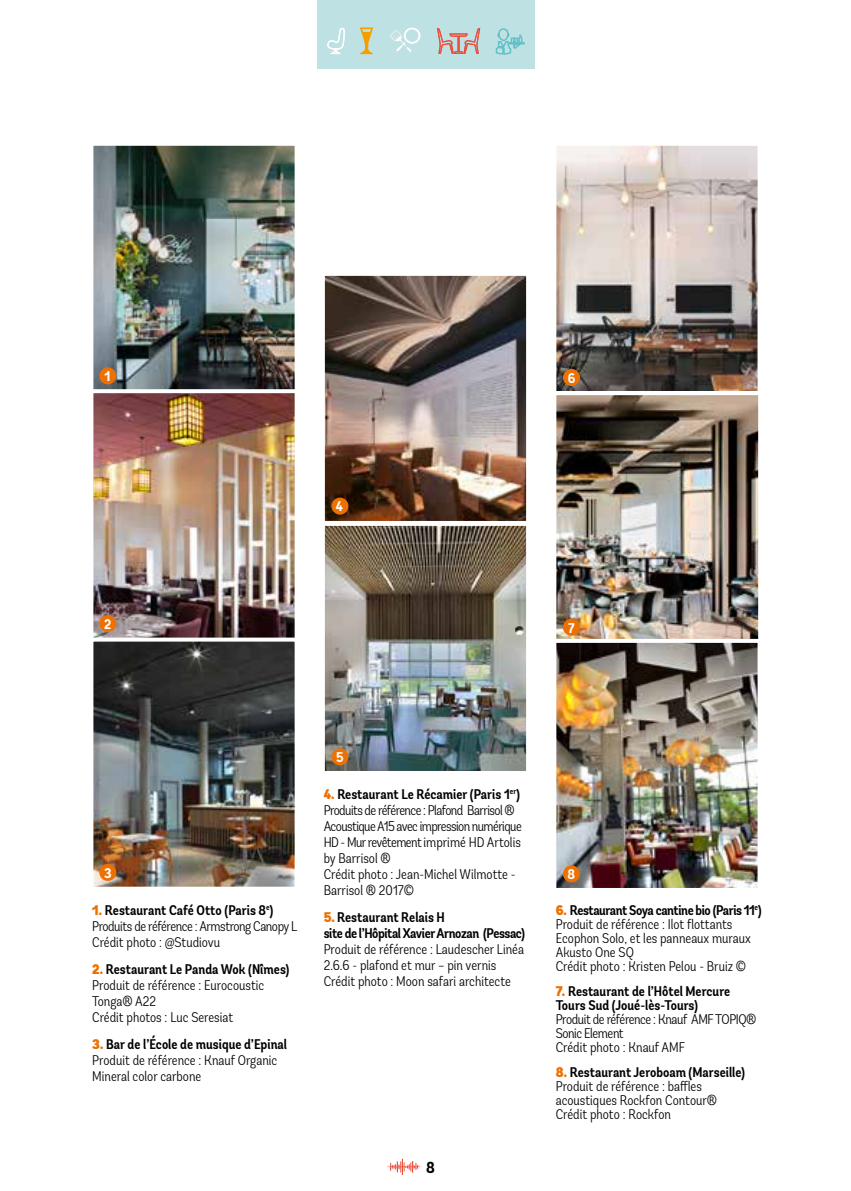
<style>
.page{position:relative;width:851px;height:1191px;background:#fff}
.page>*{position:absolute;margin:0;border:0;box-sizing:border-box;transform-origin:0 0}
.t1{font:700 condensed 16px "Andes";color:#000}
.t2{font:300 condensed 14px/16px "Andes";color:#000}
.t3{font:300 condensed 14px/16px "Andes";letter-spacing:-.04em;color:#000}
.t4{font:300 condensed 14px/16px "Andes";letter-spacing:-.03em;color:#000}
.t5{font:600 condensed 14px/16px "Andes";letter-spacing:-.03em;color:#000}
.t6{font:600 condensed 14px/14px "Andes";letter-spacing:-.005em;color:#000}
.t7{font:700 condensed 14px "Andes";color:#fff}
.s1{font-weight:900;color:#ed7102}
.s2{font-weight:600}
</style>
<div class="page">
<svg style="left:387px;top:1158px;width:33px;height:17px"></svg>
<div style="left:316px;top:0;width:218px;height:69px;background:#bee1e4"></div>
<svg style="left:495px;top:28px;width:30px;height:27px"></svg>
<svg style="left:437px;top:27px;width:44px;height:27px"></svg>
<svg style="left:327px;top:27px;width:18px;height:27px"></svg>
<svg style="left:390px;top:27px;width:31px;height:25px"></svg>
<svg style="left:360px;top:27px;width:13px;height:28px"></svg>
<img style="left:94px;top:147px;width:199px;height:242px">
<div style="left:89px;top:142px;width:209px;height:253px;border:4px solid #fff"></div>
<div style="left:99px;top:367px;width:17px;height:17px;background:#ed7102;border-radius:50%"></div>
<img style="left:326px;top:277px;width:199px;height:493px">
<div style="left:321px;top:272px;width:209px;height:253px;border:4px solid #fff"></div>
<div style="left:331px;top:497px;width:17px;height:17px;background:#ed7102;border-radius:50%"></div>
<img style="left:557px;top:147px;width:199px;height:244px">
<div style="left:552px;top:142px;width:209px;height:254px;border:4px solid #fff"></div>
<div style="left:563px;top:369px;width:17px;height:17px;background:#ed7102;border-radius:50%"></div>
<img style="left:94px;top:394px;width:199px;height:491px">
<div style="left:89px;top:389px;width:209px;height:253px;border:4px solid #fff"></div>
<div style="left:99px;top:615px;width:17px;height:17px;background:#ed7102;border-radius:50%"></div>
<img style="left:557px;top:396px;width:200px;height:491px">
<div style="left:552px;top:391px;width:210px;height:253px;border:4px solid #fff"></div>
<div style="left:563px;top:619px;width:17px;height:17px;background:#ed7102;border-radius:50%"></div>
<div style="left:89px;top:637px;width:209px;height:253px;border:4px solid #fff"></div>
<div style="left:99px;top:864px;width:17px;height:17px;background:#ed7102;border-radius:50%"></div>
<div style="left:321px;top:522px;width:209px;height:253px;border:4px solid #fff"></div>
<div style="left:331px;top:748px;width:17px;height:17px;background:#ed7102;border-radius:50%"></div>
<div style="left:552px;top:639px;width:209px;height:253px;border:4px solid #fff"></div>
<div style="left:563px;top:865px;width:17px;height:17px;background:#ed7102;border-radius:50%"></div>
<p class="t7" style="left:104px;top:367px;width:7px">1</p>
<p class="t7" style="left:336px;top:498px;width:9px">4</p>
<p class="t7" style="left:567px;top:369px;width:9px">6</p>
<p class="t7" style="left:104px;top:615px;width:9px">2</p>
<p class="t7" style="left:568px;top:619px;width:8px">7</p>
<p class="t7" style="left:104px;top:864px;width:9px">3</p>
<p class="t4" style="left:92px;top:901px;width:207px"><span class="s1">1.</span> <span class="s2">Restaurant Café Otto (Paris 8</span><sup>e</sup><span class="s2">)<br></span>Produits de référence : Armstrong Canopy L<br>Crédit photo : @Studiovu</p>
<p class="t2" style="left:92px;top:961px;width:199px"><span class="s1">2.</span> <span class="s2">Restaurant Le Panda Wok (Nîmes)<br></span>Produit de référence : Eurocoustic<br>Tonga® A22<br>Crédit photos : Luc Seresiat</p>
<p class="t2" style="left:92px;top:1036px;width:196px"><span class="s1">3.</span> <span class="s2">Bar de l’École de musique d’Epinal<br></span>Produit de référence : Knauf Organic<br>Mineral color carbone</p>
<p class="t7" style="left:336px;top:748px;width:9px">5</p>
<p class="t3" style="left:323px;top:786px;width:199px"><span class="s1">4.</span> <span class="s2">Restaurant Le Récamier (Paris 1</span><sup>er</sup><span class="s2">)<br></span>Produits de référence : Plafond Barrisol ®<br>Acoustique A15 avec impression numérique<br>HD - Mur revêtement imprimé HD Artolis by Barrisol ®<br>Crédit photo : Jean-Michel Wilmotte -<br>Barrisol ® 2017©</p>
<p class="t5" style="left:323px;top:909px;width:203px"><span class="s1">5.</span> Restaurant Relais H<br>site de l’Hôpital Xavier Arnozan (Pessac)</p>
<p class="t2" style="left:323px;top:941px;width:202px">Produit de référence : Laudescher Linéa<br>2.6.6 - plafond et mur – pin vernis<br>Crédit photo : Moon safari architecte</p>
<p class="t1" style="left:426px;top:1157px;width:10px">8</p>
<p class="t7" style="left:567px;top:865px;width:9px">8</p>
<p class="t2" style="left:555px;top:902px;width:207px;line-height:14px"><span class="s1">6.</span> <span class="s2">Restaurant Soya cantine bio (Paris 11</span><sup>e</sup><span class="s2">)<br></span>Produit de référence : Ilot flottants Ecophon Solo, et les panneaux muraux Akusto One SQ<br>Crédit photo : Kristen Pelou - Bruiz ©</p>
<p class="t6" style="left:555px;top:984px;width:176px"><span class="s1">7.</span> Restaurant de l’Hôtel Mercure<br>Tours Sud (Joué-lès-Tours)</p>
<p class="t4" style="left:555px;top:1012px;width:202px;line-height:14px">Produit de référence : Knauf AMF TOPIQ®<br>Sonic Element<br>Crédit photo : Knauf AMF</p>
<p class="t2" style="left:555px;top:1065px;width:191px;line-height:14px"><span class="s1">8.</span> <span class="s2">Restaurant Jeroboam (Marseille)<br></span>Produit de référence : baffles acoustiques Rockfon Contour®<br>Crédit photo : Rockfon</p>
</div>
